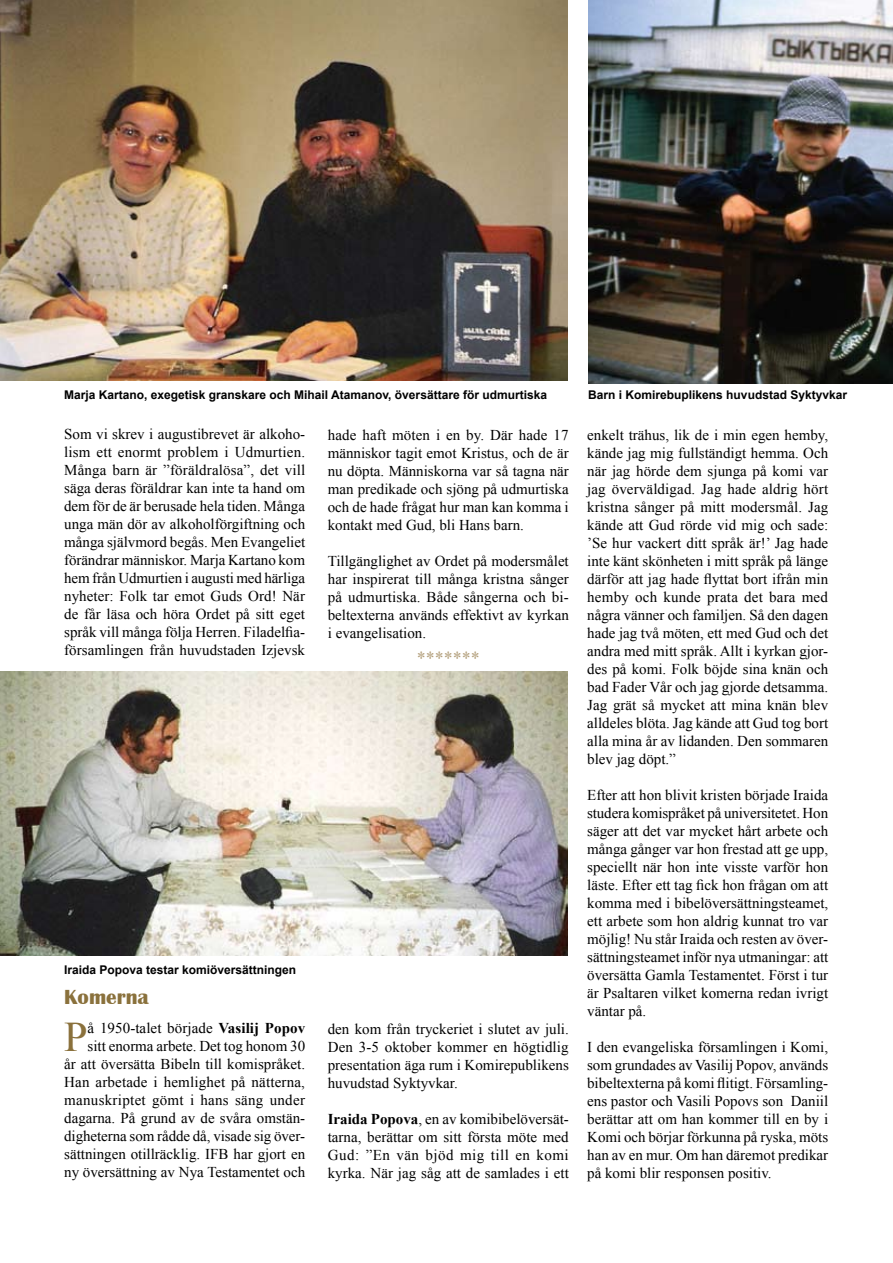
<style>
.page{position:relative;width:893px;height:1263px;background:#fff}
.page>*{position:absolute;margin:0;border:0;box-sizing:border-box;transform-origin:0 0}
.t1{font:42.15px "Times New Roman";color:#8a713c}
.t2{font:700 21px "Britannic";color:#8a713c}
.t3{font:18px "Times New Roman";color:#b29e7a}
.t4{font:15px/18px "Times New Roman";color:#000;text-align:justify}
.t5{font:700 12px "Arial";color:#000}
.s1{font-weight:700}
</style>
<div class="page">
<img style="left:0;top:0;width:567px;height:381px">
<img style="left:0;top:671px;width:568px;height:285px">
<img style="left:588px;top:0;width:305px;height:383px">
<p class="t5" style="left:64px;top:387px;width:484px">Marja Kartano, exegetisk granskare och Mihail Atamanov, översättare för udmurtiska</p>
<p class="t4" style="left:64px;top:425px;width:243px">Som vi skrev i augustibrevet är alkoho&shy;lism ett enormt problem i Udmurtien.<br>Många barn är ”föräldralösa”, det vill säga deras föräldrar kan inte ta hand om dem för de är berusade hela tiden. Många unga män dör av alkoholförgiftning och många självmord begås. Men Evangeliet förändrar människor. Marja Kartano kom hem från Udmurtien i augusti med härliga nyheter: Folk tar emot Guds Ord! När de får läsa och höra Ordet på sitt eget språk vill många följa Herren. Filadelfia&shy;församlingen från huvudstaden Izjevsk</p>
<p class="t4" style="left:328px;top:426px;width:242px">hade haft möten i en by. Där hade 17 människor tagit emot Kristus, och de är nu döpta. Människorna var så tagna när man predikade och sjöng på udmurtiska och de hade frågat hur man kan komma i kontakt med Gud, bli Hans barn.</p>
<p class="t4" style="left:328px;top:552px;width:243px">Tillgänglighet av Ordet på modersmålet har inspirerat till många kristna sånger på udmurtiska. Både sångerna och bi&shy;beltexterna används effektivt av kyrkan i evangelisation.</p>
<p class="t3" style="left:417px;top:646px;width:64px">*******</p>
<p class="t5" style="left:64px;top:962px;width:234px">Iraida Popova testar komiöversättningen</p>
<h2 class="t2" style="left:64px;top:985px;width:86px">Komerna</h2>
<h1 class="t1" style="left:64px;top:1008px;width:25px">P</h1>
<p class="t4" style="left:64px;top:1018px;width:242px;text-align:right">å 1950-talet började <span class="s1">Vasilij Popov<br></span>sitt enorma arbete. Det tog honom 30<br>år att översätta Bibeln till komispråket.<br>Han arbetade i hemlighet på nätterna, manuskriptet gömt i hans säng under dagarna. På grund av de svåra omstän&shy;digheterna som rådde då, visade sig över&shy;sättningen otillräcklig. IFB har gjort en ny översättning av Nya Testamentet och</p>
<p class="t4" style="left:328px;top:1020px;width:242px">den kom från tryckeriet i slutet av juli.<br>Den 3-5 oktober kommer en högtidlig presentation äga rum i Komirepublikens huvudstad Syktyvkar.</p>
<p class="t4" style="left:328px;top:1110px;width:243px"><span class="s1">Iraida Popova</span>, en av komibibelöversät&shy;tarna, berättar om sitt första möte med Gud: ”En vän bjöd mig till en komi kyrka. När jag såg att de samlades i ett</p>
<p class="t5" style="left:588px;top:387px;width:260px">Barn i Komirebuplikens huvudstad Syktyvkar</p>
<p class="t4" style="left:587px;top:426px;width:243px">enkelt trähus, lik de i min egen hemby, kände jag mig fullständigt hemma. Och när jag hörde dem sjunga på komi var jag överväldigad. Jag hade aldrig hört kristna sånger på mitt modersmål. Jag kände att Gud rörde vid mig och sade: ’Se hur vackert ditt språk är!’ Jag hade inte känt skönheten i mitt språk på länge därför att jag hade flyttat bort ifrån min hemby och kunde prata det bara med några vänner och familjen. Så den dagen hade jag två möten, ett med Gud och det andra med mitt språk. Allt i kyrkan gjor&shy;des på komi. Folk böjde sina knän och bad Fader Vår och jag gjorde detsamma.<br>Jag grät så mycket att mina knän blev alldeles blöta. Jag kände att Gud tog bort alla mina år av lidanden. Den sommaren blev jag döpt.”</p>
<p class="t4" style="left:587px;top:786px;width:243px">Efter att hon blivit kristen började Iraida studera komispråket på universitetet. Hon säger att det var mycket hårt arbete och många gånger var hon frestad att ge upp, speciellt när hon inte visste varför hon läste. Efter ett tag fick hon frågan om att komma med i bibelöversättningsteamet, ett arbete som hon aldrig kunnat tro var möjlig! Nu står Iraida och resten av över&shy;sättningsteamet inför nya utmaningar: att översätta Gamla Testamentet. Först i tur är Psaltaren vilket komerna redan ivrigt väntar på.</p>
<p class="t4" style="left:587px;top:1038px;width:243px">I den evangeliska församlingen i Komi, som grundades av Vasilij Popov, används bibeltexterna på komi flitigt. Församling&shy;ens pastor och Vasili Popovs son Daniil berättar att om han kommer till en by i Komi och börjar förkunna på ryska, möts han av en mur. Om han däremot predikar på komi blir responsen positiv.</p>
</div>
